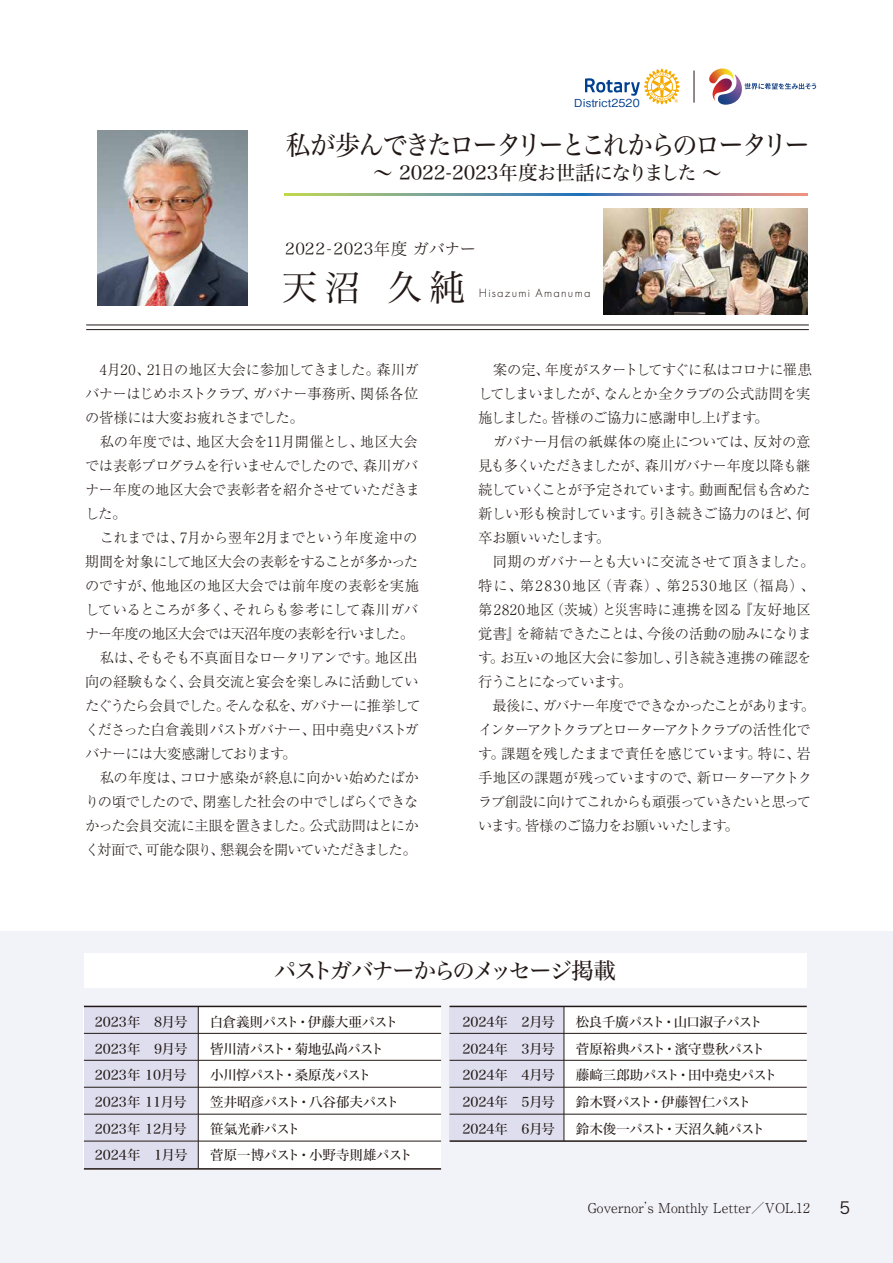
<style>
.page{position:relative;width:893px;height:1263px;background:#fff}
.page>*{position:absolute;margin:0;border:0;box-sizing:border-box;transform-origin:0 0}
.t1{font:35.7px "Hira Min Std W3";color:#221815}
.t2{font:27px "Hira Min Std W4";letter-spacing:-.1em;color:#221815;scale:.93 1}
.t3{font:22.5px "Hira Min Std W4";letter-spacing:-.095em;color:#221815}
.t4{font:19.5px "Hira Min Std W4";color:#221815}
.t5{font:16.5px "Hira Min Std W2";letter-spacing:.025em;color:#221815}
.t6{font:16.5px "Hira Kaku Std N W3";color:#221815}
.t7{font:300 14.25px/24px "Ryumin Pro";letter-spacing:-.045em;color:#221815}
.t8{font:300 14.25px/24px "Ryumin Pro";letter-spacing:-.07em;color:#221815}
.t9{font:300 14.25px/24px "Ryumin Pro";letter-spacing:-.02em;color:#221815}
.t10{font:300 14.25px/24px "Ryumin Pro";letter-spacing:-.01em;color:#221815}
.t11{font:13.5px/26.7px "Hira Min Std W4";letter-spacing:-.015em;color:#221815;text-align:justify}
.t12{font:300 13.5px "Ryumin Pro";color:#221815}
.t13{font:300 12.45px "Futura PT";letter-spacing:.1em;color:#221815}
.t14{font:500 11.1px "Gothic BBB Pro";letter-spacing:.01em;color:#004090}
</style>
<div class="page">
<div style="left:0;top:931px;width:893px;height:332px;background:#f2f3f9"></div>
<div style="left:84px;top:1006px;width:357px;height:163px;background:#fff"></div>
<div style="left:84px;top:1006px;width:115px;height:163px;background:#dedeee"></div>
<hr style="left:198px;top:1006px;width:1px;height:163px;background:#221815">
<hr style="left:84px;top:1006px;width:357px;height:1px;background:#221815">
<hr style="left:84px;top:1033px;width:357px;height:1px;background:#221815">
<hr style="left:84px;top:1060px;width:357px;height:1px;background:#221815">
<hr style="left:84px;top:1087px;width:357px;height:1px;background:#221815">
<hr style="left:84px;top:1114px;width:357px;height:1px;background:#221815">
<hr style="left:84px;top:1141px;width:357px;height:1px;background:#221815">
<div style="left:450px;top:1006px;width:357px;height:135px;background:#fff"></div>
<div style="left:450px;top:1006px;width:114px;height:135px;background:#dedeee"></div>
<hr style="left:564px;top:1006px;width:1px;height:135px;background:#221815">
<hr style="left:450px;top:1006px;width:357px;height:1px;background:#221815">
<hr style="left:450px;top:1033px;width:357px;height:1px;background:#221815">
<hr style="left:450px;top:1060px;width:357px;height:1px;background:#221815">
<hr style="left:450px;top:1087px;width:357px;height:1px;background:#221815">
<hr style="left:450px;top:1114px;width:357px;height:1px;background:#221815">
<hr style="left:450px;top:1140px;width:357px;height:2px;background:#221815">
<hr style="left:84px;top:1168px;width:357px;height:1px;background:#221815">
<div style="left:84px;top:954px;width:723px;height:34px;background:#fff"></div>
<hr style="left:86px;top:329px;width:723px;height:1px;background:#221815">
<hr style="left:86px;top:325px;width:723px;height:1px;background:#221815">
<img style="left:98px;top:130px;width:150px;height:176px">
<svg style="left:285px;top:193px;width:523px;height:3px;background:#869597"></svg>
<img style="left:604px;top:208px;width:204px;height:107px">
<svg style="left:709px;top:68px;width:107px;height:37px"></svg>
<hr style="left:694px;top:70px;width:1px;height:33px;background:#221815">
<svg style="left:585px;top:69px;width:95px;height:35px"></svg>
<p class="t14" style="left:574px;top:94px;width:67px">District2520</p>
<h2 class="t2" style="left:285px;top:125px;width:565px">私が歩んできたロータリーとこれからのロータリー</h2>
<h3 class="t4" style="left:373px;top:158px;width:350px">～ 2022-2023年度お世話になりました ～</h3>
<p class="t5" style="left:285px;top:237px;width:193px">2022-2023年度 ガバナー</p>
<h1 class="t1" style="left:282px;top:262px;width:185px">天沼 久純</h1>
<p class="t13" style="left:479px;top:286px;width:113px">Hisazumi Amanuma</p>
<p class="t9" style="left:85px;top:356px;width:336px">　4月20、21日の地区大会に参加してきました。森川ガバナーはじめホストクラブ、ガバナー事務所、関係各位の皆様には大変お疲れさまでした。<br>　私の年度では、地区大会を11月開催とし、地区大会では表彰プログラムを行いませんでしたので、森川ガバナー年度の地区大会で表彰者を紹介させていただきました。</p>
<p class="t7" style="left:85px;top:524px;width:337px;text-indent:15px">これまでは、7月から翌年2月までという年度途中の期間を対象にして地区大会の表彰をすることが多かったのですが、他地区の地区大会では前年度の表彰を実施しているところが多く、それらも参考にして森川ガバナー年度の地区大会では天沼年度の表彰を行いました。　私は、そもそも不真面目なロータリアンです。地区出向の経験もなく、会員交流と宴会を楽しみに活動していたぐうたら会員でした。そんな私を、ガバナーに推挙してくださった白倉義則パストガバナー、田中堯史パストガバナーには大変感謝しております。<br>　私の年度は、コロナ感染が終息に向かい始めたばかりの頃でしたので、閉塞した社会の中でしばらくできなかった会員交流に主眼を置きました。公式訪問はとにかく対面で、可能な限り、懇親会を開いていただきました。</p>
<p class="t7" style="left:478px;top:356px;width:335px">　案の定、年度がスタートしてすぐに私はコロナに罹患してしまいましたが、なんとか全クラブの公式訪問を実施しました。皆様のご協力に感謝申し上げます。<br>　ガバナー月信の紙媒体の廃止については、反対の意見も多くいただきましたが、森川ガバナー年度以降も継続していくことが予定されています。動画配信も含めた新しい形も検討しています。引き続きご協力のほど、何卒お願いいたします。</p>
<p class="t10" style="left:478px;top:548px;width:338px;text-indent:15px">同期のガバナーとも大いに交流させて頂きました。特に、第2830地区（青森）、第2530地区（福島）、第2820地区（茨城）と災害時に連携を図る『友好地区覚書』を締結できたことは、今後の活動の励みになります。お互いの地区大会に参加し、引き続き連携の確認を行うことになっています。</p>
<p class="t8" style="left:478px;top:692px;width:339px;text-indent:14px">最後に、ガバナー年度でできなかったことがあります。インターアクトクラブとローターアクトクラブの活性化です。課題を残したままで責任を感じています。特に、岩手地区の課題が残っていますので、新ローターアクトクラブ創設に向けてこれからも頑張っていきたいと思っています。皆様のご協力をお願いいたします。</p>
<h3 class="t3" style="left:274px;top:955px;width:343px">パストガバナーからのメッセージ掲載</h3>
<p class="t11" style="left:95px;top:1008px;width:94px">2023年 8月号2023年 9月号2023年 10月号2023年 11月号2023年 12月号2024年 1月号</p>
<p class="t11" style="left:210px;top:1008px;width:205px;text-align:left">白倉義則パスト・伊藤大亜パスト　皆川清パスト・菊地弘尚パスト　　小川惇パスト・桑原茂パスト　　笠井昭彦パスト・八谷郁夫パスト笹氣光祚パスト<br>菅原一博パスト・小野寺則雄パスト</p>
<p class="t11" style="left:462px;top:1008px;width:94px">2024年 2月号2024年 3月号2024年 4月号2024年 5月号2024年 6月号</p>
<p class="t11" style="left:576px;top:1008px;width:203px;text-align:left">松良千廣パスト・山口淑子パスト菅原裕典パスト・濱守豊秋パスト藤﨑三郎助パスト・田中堯史パスト鈴木賢パスト・伊藤智仁パスト<br>鈴木俊一パスト・天沼久純パスト</p>
<p class="t12" style="left:588px;top:1197px;width:224px">Governor’s Monthly Letter／VOL.12</p>
<p class="t6" style="left:840px;top:1195px;width:12px">5</p>
</div>
